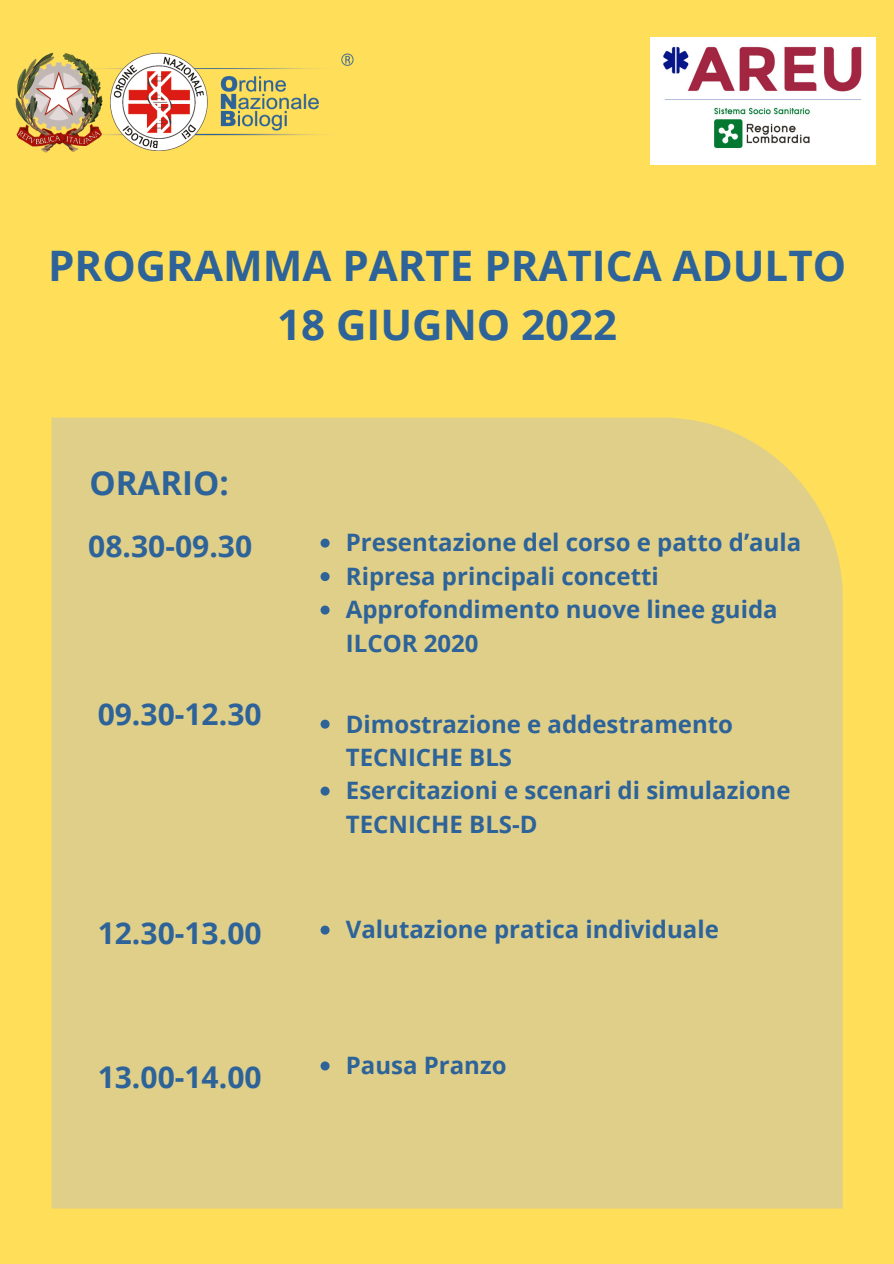
<style>
.page{position:relative;width:894px;height:1264px;background:#fff}
.page>*{position:absolute;margin:0;border:0;box-sizing:border-box;transform-origin:0 0}
.t1{font:700 42px "Open Sans";color:#2d6399}
.t2{font:700 33px "Open Sans";color:#2d6399}
.t3{font:700 30px "Open Sans";color:#2d6399}
.t4{font:700 24px/33.5px "Open Sans";color:#2d6399}
</style>
<div class="page">
<div style="left:0;top:0;width:893px;height:1263px;background:#ffde59"></div>
<img style="left:15px;top:52px;width:339px;height:101px">
<div style="left:52px;top:417px;width:790px;height:791px;background:#e0cf89"></div>
<svg style="left:320px;top:538px;width:9px;height:9px"></svg>
<svg style="left:320px;top:572px;width:9px;height:9px"></svg>
<svg style="left:320px;top:605px;width:9px;height:9px"></svg>
<svg style="left:320px;top:719px;width:9px;height:9px"></svg>
<svg style="left:320px;top:786px;width:9px;height:9px"></svg>
<svg style="left:320px;top:925px;width:9px;height:9px"></svg>
<svg style="left:320px;top:1061px;width:9px;height:9px"></svg>
<img style="left:650px;top:38px;width:225px;height:127px">
<p class="t1" style="left:48px;top:236px;width:799px">PROGRAMMA PARTE PRATICA ADULTO</p>
<p class="t1" style="left:277px;top:295px;width:341px">18 GIUGNO 2022</p>
<p class="t2" style="left:89px;top:460px;width:141px">ORARIO:</p>
<p class="t3" style="left:88px;top:524px;width:165px">08.30-09.30</p>
<p class="t4" style="left:346px;top:525px;width:457px">Presentazione del corso e patto d’aula</p>
<p class="t4" style="left:346px;top:559px;width:314px">Ripresa principali concetti</p>
<p class="t4" style="left:346px;top:592px;width:433px">Approfondimento nuove linee guida<br>ILCOR 2020</p>
<p class="t3" style="left:98px;top:693px;width:165px">09.30-12.30</p>
<p class="t4" style="left:346px;top:706px;width:388px">Dimostrazione e addestramento<br>TECNICHE BLS</p>
<p class="t4" style="left:346px;top:773px;width:446px">Esercitazioni e scenari di simulazione<br>TECNICHE BLS-D</p>
<p class="t3" style="left:98px;top:911px;width:165px">12.30-13.00</p>
<p class="t4" style="left:346px;top:912px;width:374px">Valutazione pratica individuale</p>
<p class="t3" style="left:98px;top:1056px;width:165px">13.00-14.00</p>
<p class="t4" style="left:346px;top:1048px;width:162px">Pausa Pranzo</p>
</div>
